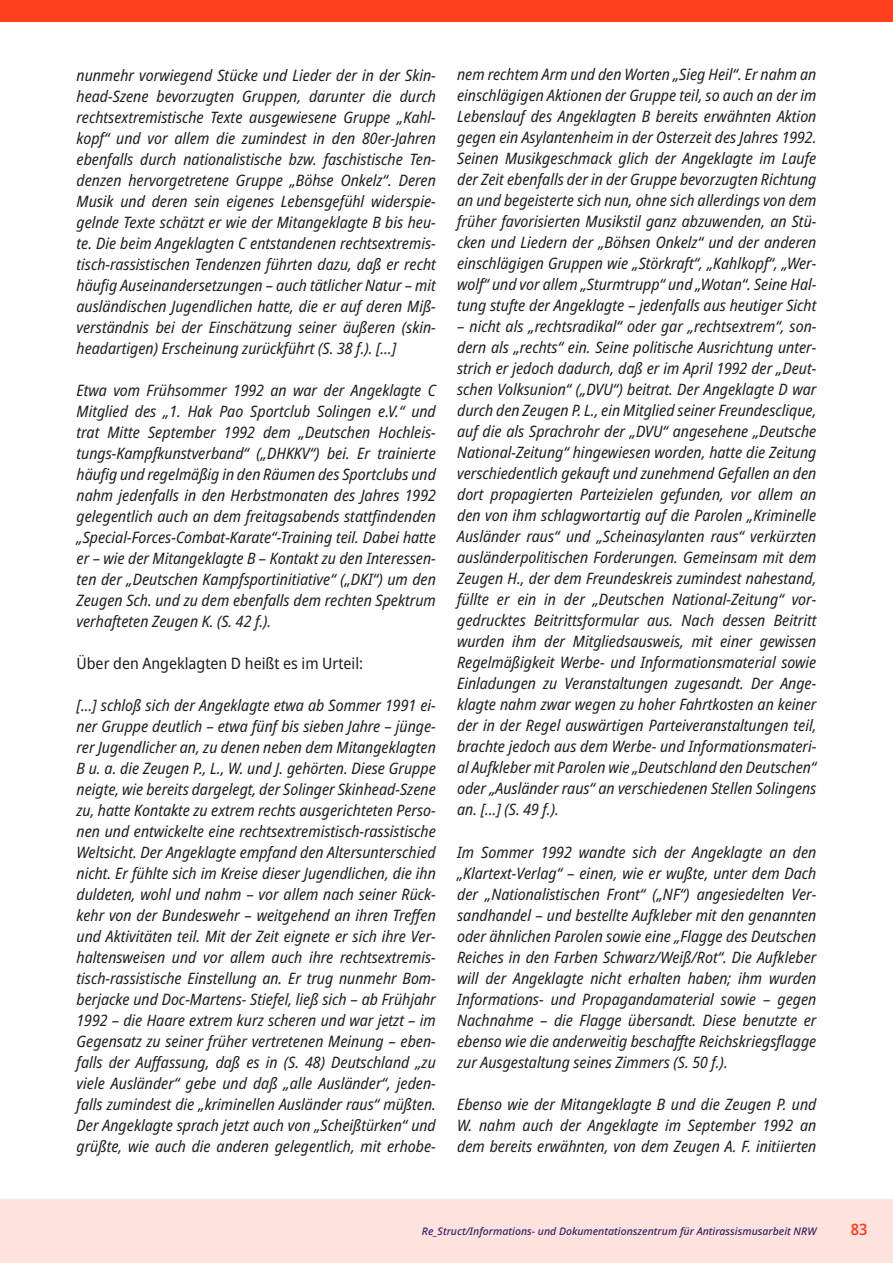
<style>
.page{position:relative;width:893px;height:1263px;background:#fff}
.page>*{position:absolute;margin:0;border:0;box-sizing:border-box;transform-origin:0 0}
.t1{font:italic semi-condensed 15.75px/21px "Noto Sans";color:#231f20;text-align:justify}
.t2{font:semi-condensed 15.75px "Noto Sans";color:#231f20}
.t3{font:600 semi-condensed 15.75px "Noto Sans";color:#fb401d}
.t4{font:italic 500 10.5px "Noto Sans";color:#391f6a}
</style>
<div class="page">
<div style="left:0;top:1199px;width:893px;height:64px;background:#fee2dd"></div>
<div style="left:0;top:0;width:893px;height:21px;background:#fe401c"></div>
<p class="t1" style="left:77px;top:65px;width:361px">nunmehr vorwiegend Stücke und Lieder der in der Skin&shy;head-Szene bevorzugten Gruppen, darunter die durch rechtsextremistische Texte ausgewiesene Gruppe „Kahl&shy;kopf“ und vor allem die zumindest in den 80er-Jahren ebenfalls durch nationalistische bzw. faschistische Ten&shy;denzen hervorgetretene Gruppe „Böhse Onkelz“. Deren Musik und deren sein eigenes Lebensgefühl widerspie&shy;gelnde Texte schätzt er wie der Mitangeklagte B bis heu&shy;te. Die beim Angeklagten C entstandenen rechtsextremis&shy;tisch-rassistischen Tendenzen führten dazu, daß er recht häufig Auseinandersetzungen – auch tätlicher Natur – mit ausländischen Jugendlichen hatte, die er auf deren Miß&shy;verständnis bei der Einschätzung seiner äußeren (skin&shy;headartigen) Erscheinung zurückführt (S. 38 f.). […]</p>
<p class="t1" style="left:77px;top:380px;width:361px">Etwa vom Frühsommer 1992 an war der Angeklagte C Mitglied des „1. Hak Pao Sportclub Solingen e.V.“ und trat Mitte September 1992 dem „Deutschen Hochleis&shy;tungs-Kampfkunstverband“ („DHKKV“) bei. Er trainierte häufig und regelmäßig in den Räumen des Sportclubs und nahm jedenfalls in den Herbstmonaten des Jahres 1992 gelegentlich auch an dem freitagsabends stattfindenden „Special-Forces-Combat-Karate“-Training teil. Dabei hatte er – wie der Mitangeklagte B – Kontakt zu den Interessen&shy;ten der „Deutschen Kampfsportinitiative“ („DKI“) um den Zeugen Sch. und zu dem ebenfalls dem rechten Spektrum verhafteten Zeugen K. (S. 42 f.).</p>
<p class="t2" style="left:77px;top:652px;width:288px">Über den Angeklagten D heißt es im Urteil:</p>
<p class="t1" style="left:77px;top:695px;width:361px">[…] schloß sich der Angeklagte etwa ab Sommer 1991 ei&shy;ner Gruppe deutlich – etwa fünf bis sieben Jahre – jünge&shy;rer Jugendlicher an, zu denen neben dem Mitangeklagten B u. a. die Zeugen P., L., W. und J. gehörten. Diese Gruppe neigte, wie bereits dargelegt, der Solinger Skinhead-Szene zu, hatte Kontakte zu extrem rechts ausgerichteten Perso&shy;nen und entwickelte eine rechtsextremistisch-rassistische Weltsicht. Der Angeklagte empfand den Altersunterschied nicht. Er fühlte sich im Kreise dieser Jugendlichen, die ihn duldeten, wohl und nahm – vor allem nach seiner Rück&shy;kehr von der Bundeswehr – weitgehend an ihren Treffen und Aktivitäten teil. Mit der Zeit eignete er sich ihre Ver&shy;haltensweisen und vor allem auch ihre rechtsextremis&shy;tisch-rassistische Einstellung an. Er trug nunmehr Bom&shy;berjacke und Doc-Martens- Stiefel, ließ sich – ab Frühjahr 1992 – die Haare extrem kurz scheren und war jetzt – im Gegensatz zu seiner früher vertretenen Meinung – eben&shy;falls der Auffassung, daß es in (S. 48) Deutschland „zu viele Ausländer“ gebe und daß „alle Ausländer“, jeden&shy;falls zumindest die „kriminellen Ausländer raus“ müßten.<br>Der Angeklagte sprach jetzt auch von „Scheißtürken“ und grüßte, wie auch die anderen gelegentlich, mit erhobe-</p>
<p class="t1" style="left:457px;top:65px;width:361px">nem rechtem Arm und den Worten „Sieg Heil“. Er nahm an einschlägigen Aktionen der Gruppe teil, so auch an der im Lebenslauf des Angeklagten B bereits erwähnten Aktion gegen ein Asylantenheim in der Osterzeit des Jahres 1992.<br>Seinen Musikgeschmack glich der Angeklagte im Laufe der Zeit ebenfalls der in der Gruppe bevorzugten Richtung an und begeisterte sich nun, ohne sich allerdings von dem früher favorisierten Musikstil ganz abzuwenden, an Stü&shy;cken und Liedern der „Böhsen Onkelz“ und der anderen einschlägigen Gruppen wie „Störkraft“, „Kahlkopf“, „Wer&shy;wolf“ und vor allem „Sturmtrupp“ und „Wotan“. Seine Hal&shy;tung stufte der Angeklagte – jedenfalls aus heutiger Sicht</p>
<p class="t1" style="left:457px;top:316px;width:361px">– nicht als „rechtsradikal“ oder gar „rechtsextrem“, son&shy;dern als „rechts“ ein. Seine politische Ausrichtung unter&shy;strich er jedoch dadurch, daß er im April 1992 der „Deut&shy;schen Volksunion“ („DVU“) beitrat. Der Angeklagte D war durch den Zeugen P. L., ein Mitglied seiner Freundesclique, auf die als Sprachrohr der „DVU“ angesehene „Deutsche National-Zeitung“ hingewiesen worden, hatte die Zeitung verschiedentlich gekauft und zunehmend Gefallen an den dort propagierten Parteizielen gefunden, vor allem an den von ihm schlagwortartig auf die Parolen „Kriminelle Ausländer raus“ und „Scheinasylanten raus“ verkürzten ausländerpolitischen Forderungen. Gemeinsam mit dem Zeugen H., der dem Freundeskreis zumindest nahestand, füllte er ein in der „Deutschen National-Zeitung“ vor&shy;gedrucktes Beitrittsformular aus. Nach dessen Beitritt wurden ihm der Mitgliedsausweis, mit einer gewissen Regelmäßigkeit Werbe- und Informationsmaterial sowie Einladungen zu Veranstaltungen zugesandt. Der Ange&shy;klagte nahm zwar wegen zu hoher Fahrtkosten an keiner der in der Regel auswärtigen Parteiveranstaltungen teil, brachte jedoch aus dem Werbe- und Informationsmateri&shy;al Aufkleber mit Parolen wie „Deutschland den Deutschen“ oder „Ausländer raus“ an verschiedenen Stellen Solingens an. […] (S. 49 f.).</p>
<p class="t1" style="left:457px;top:842px;width:361px">Im Sommer 1992 wandte sich der Angeklagte an den „Klartext-Verlag“ – einen, wie er wußte, unter dem Dach der „Nationalistischen Front“ („NF“) angesiedelten Ver&shy;sandhandel – und bestellte Aufkleber mit den genannten oder ähnlichen Parolen sowie eine „Flagge des Deutschen Reiches in den Farben Schwarz/Weiß/Rot“. Die Aufkleber will der Angeklagte nicht erhalten haben; ihm wurden Informations- und Propagandamaterial sowie – gegen Nachnahme – die Flagge übersandt. Diese benutzte er ebenso wie die anderweitig beschaffte Reichskriegsflagge zur Ausgestaltung seines Zimmers (S. 50 f.).</p>
<p class="t1" style="left:457px;top:1094px;width:361px">Ebenso wie der Mitangeklagte B und die Zeugen P. und W. nahm auch der Angeklagte im September 1992 an dem bereits erwähnten, von dem Zeugen A. F. initiierten</p>
<p class="t4" style="left:422px;top:1224px;width:396px">Re_Struct/Informations- und Dokumentationszentrum für Antirassismusarbeit NRW</p>
<p class="t3" style="left:851px;top:1218px;width:18px">83</p>
</div>
